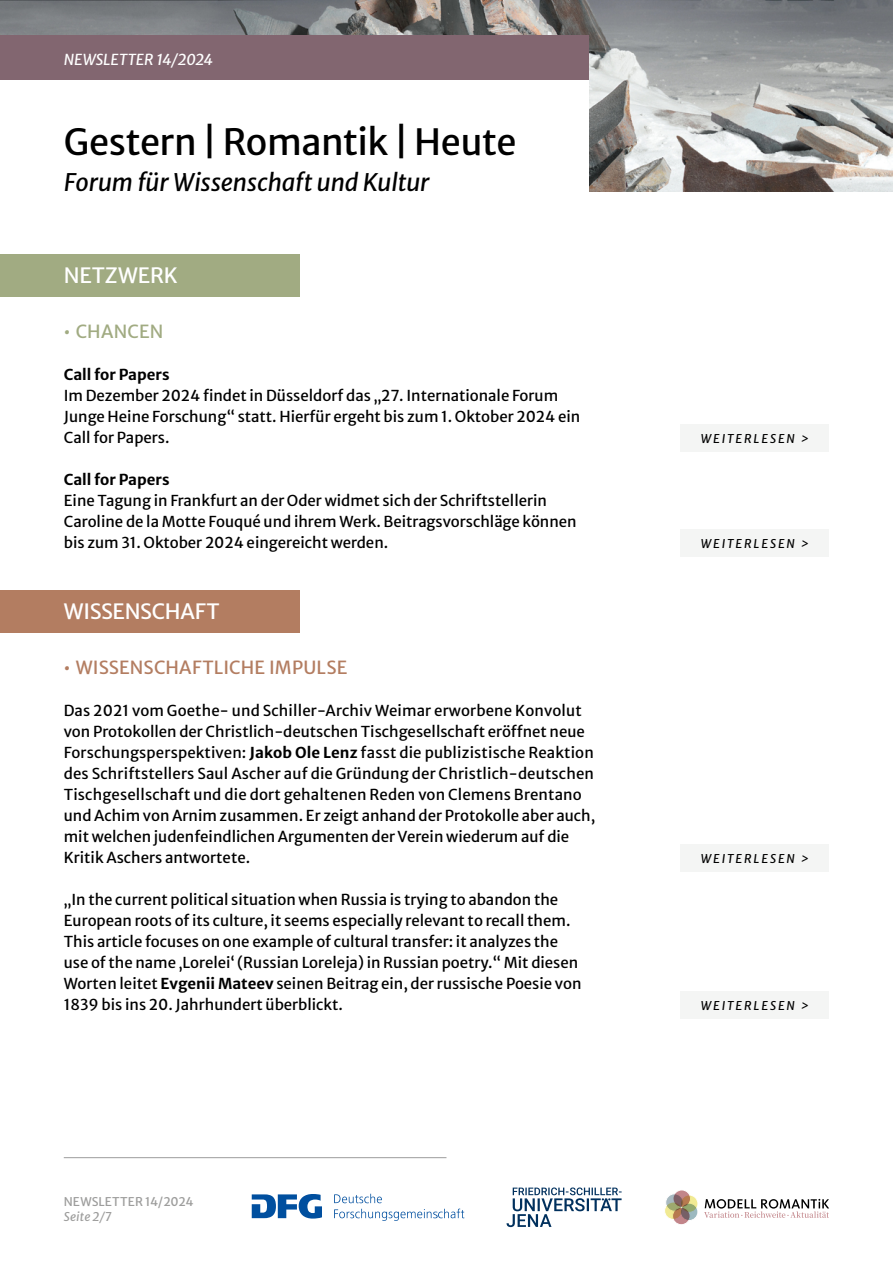
<style>
.page{position:relative;width:893px;height:1263px;background:#fff}
.page>*{position:absolute;margin:0;border:0;box-sizing:border-box;transform-origin:0 0}
.t1{font:36px "Merriweather Sans";letter-spacing:-.015em;color:#000}
.t2{font:italic 24px "Merriweather Sans";letter-spacing:-.005em;color:#000}
.t3{font:21px "Merriweather Sans";letter-spacing:-.01em;color:#fff}
.Überschrift{font:18px "Merriweather Sans";letter-spacing:.01em;color:#b37d61}
.Überschrift-2{font:18px "Merriweather Sans";letter-spacing:.01em;color:#a1ab82}
.Text{font:15px "Merriweather Sans";color:#000}
.Text-2{font:700 15px "Merriweather Sans";color:#000}
.t4{font:italic 15px "Merriweather Sans";letter-spacing:-.005em;color:#fff}
.t5{font:italic 12px "Merriweather Sans";letter-spacing:.155em;color:#000}
.t6{font:12px "Merriweather Sans";letter-spacing:.005em;color:#9d9d9c}
.t7{font:italic 12px "Merriweather Sans";letter-spacing:.01em;color:#9d9d9c}
.s1{font-weight:700}
</style>
<div class="page">
<img style="left:0;top:0;width:893px;height:191px">
<div style="left:0;top:35px;width:589px;height:111px;background:#826670"></div>
<div style="left:0;top:81px;width:589px;height:118px;background:#fff"></div>
<svg style="left:506px;top:1187px;width:116px;height:40px"></svg>
<svg style="left:252px;top:1194px;width:70px;height:24px"></svg>
<svg style="left:334px;top:1194px;width:130px;height:27px"></svg>
<hr style="left:64px;top:1157px;width:382px;height:1px;background:#9d9d9c">
<div style="left:666px;top:1194px;width:17px;height:17px;background:#a8b9c0;border-radius:50%"></div>
<div style="left:666px;top:1194px;width:17px;height:17px;border:1px solid #fff;border-radius:50%"></div>
<div style="left:680px;top:1203px;width:18px;height:17px;background:#9cb9c0;border-radius:50%"></div>
<div style="left:680px;top:1203px;width:18px;height:18px;border:1px solid #fff;border-radius:50%"></div>
<svg style="left:673px;top:1190px;width:17px;height:17px"></svg>
<div style="left:673px;top:1190px;width:18px;height:17px;border:1px solid #fff;border-radius:50%"></div>
<svg style="left:673px;top:1207px;width:17px;height:18px"></svg>
<div style="left:672px;top:1207px;width:18px;height:18px;border:1px solid #fff;border-radius:50%"></div>
<svg style="left:665px;top:1202px;width:17px;height:17px"></svg>
<div style="left:664px;top:1202px;width:18px;height:17px;border:1px solid #fff;border-radius:50%"></div>
<svg style="left:680px;top:1195px;width:18px;height:17px"></svg>
<div style="left:680px;top:1195px;width:18px;height:17px;border:1px solid #fff;border-radius:50%"></div>
<svg style="left:704px;top:1199px;width:125px;height:19px"></svg>
<div style="left:0;top:254px;width:300px;height:42px;background:#a1ab82"></div>
<div style="left:680px;top:424px;width:149px;height:28px;background:#f4f5f4"></div>
<div style="left:680px;top:529px;width:149px;height:28px;background:#f4f5f4"></div>
<div style="left:680px;top:844px;width:149px;height:28px;background:#f4f5f4"></div>
<div style="left:680px;top:991px;width:149px;height:28px;background:#f4f5f4"></div>
<div style="left:0;top:590px;width:300px;height:42px;background:#b37d61"></div>
<p class="t4" style="left:64px;top:46px;width:151px">NEWSLETTER 14/2024</p>
<h1 class="t1" style="left:64px;top:111px;width:454px">Gestern | Romantik | Heute</h1>
<h2 class="t2" style="left:64px;top:161px;width:367px">Forum für Wissenschaft und Kultur</h2>
<p class="t3" style="left:64px;top:257px;width:116px">NETZWERK</p>
<p class="Überschrift-2" style="left:64px;top:316px;width:101px"><sup>.</sup> CHANCEN</p>
<p class="Text-2" style="left:64px;top:362px;width:107px">Call for Papers</p>
<p class="Text" style="left:64px;top:383px;width:496px">Im Dezember 2024 findet in Düsseldorf das „27. Internationale Forum</p>
<p class="Text" style="left:64px;top:404px;width:518px">Junge Heine Forschung“ statt. Hierfür ergeht bis zum 1. Oktober 2024 ein</p>
<p class="Text" style="left:64px;top:425px;width:107px">Call for Papers.</p>
<p class="Text-2" style="left:64px;top:467px;width:107px">Call for Papers</p>
<p class="Text" style="left:64px;top:488px;width:485px">Eine Tagung in Frankfurt an der Oder widmet sich der Schriftstellerin</p>
<p class="Text" style="left:64px;top:509px;width:514px">Caroline de la Motte Fouqué und ihrem Werk. Beitragsvorschläge können</p>
<p class="Text" style="left:64px;top:530px;width:326px">bis zum 31. Oktober 2024 eingereicht werden.</p>
<p class="t3" style="left:64px;top:593px;width:158px">WISSENSCHAFT</p>
<p class="Überschrift" style="left:64px;top:652px;width:285px"><sup>.</sup> WISSENSCHAFTLICHE IMPULSE</p>
<p class="Text" style="left:64px;top:698px;width:519px">Das 2021 vom Goethe- und Schiller-Archiv Weimar erworbene Konvolut</p>
<p class="Text" style="left:64px;top:719px;width:523px">von Protokollen der Christlich-deutschen Tischgesellschaft eröffnet neue</p>
<p class="Text" style="left:64px;top:740px;width:532px">Forschungsperspektiven: <span class="s1">Jakob Ole Lenz</span> fasst die publizistische Reaktion</p>
<p class="Text" style="left:64px;top:761px;width:532px">des Schriftstellers Saul Ascher auf die Gründung der Christlich-deutschen</p>
<p class="Text" style="left:64px;top:782px;width:519px">Tischgesellschaft und die dort gehaltenen Reden von Clemens Brentano</p>
<p class="Text" style="left:64px;top:803px;width:533px">und Achim von Arnim zusammen. Er zeigt anhand der Protokolle aber auch,</p>
<p class="Text" style="left:64px;top:824px;width:507px">mit welchen judenfeindlichen Argumenten der Verein wiederum auf die</p>
<p class="Text" style="left:64px;top:845px;width:188px">Kritik Aschers antwortete.</p>
<p class="Text" style="left:64px;top:887px;width:496px">„In the current political situation when Russia is trying to abandon the</p>
<p class="Text" style="left:64px;top:908px;width:508px">European roots of its culture, it seems especially relevant to recall them.</p>
<p class="Text" style="left:64px;top:929px;width:496px">This article focuses on one example of cultural transfer: it analyzes the</p>
<p class="Text" style="left:64px;top:950px;width:516px">use of the name ‚Lorelei‘ (Russian Loreleja) in Russian poetry.“ Mit diesen</p>
<p class="Text" style="left:64px;top:971px;width:519px">Worten leitet <span class="s1">Evgenii Mateev</span> seinen Beitrag ein, der russische Poesie von</p>
<p class="Text" style="left:64px;top:992px;width:281px">1839 bis ins 20. Jahrhundert überblickt.</p>
<p class="t6" style="left:64px;top:1191px;width:131px">NEWSLETTER 14/2024</p>
<p class="t7" style="left:64px;top:1205px;width:49px">Seite 2/7</p>
<p class="t5" style="left:701px;top:428px;width:109px">WEITERLESEN &gt;</p>
<p class="t5" style="left:701px;top:533px;width:109px">WEITERLESEN &gt;</p>
<p class="t5" style="left:701px;top:848px;width:109px">WEITERLESEN &gt;</p>
<p class="t5" style="left:701px;top:995px;width:109px">WEITERLESEN &gt;</p>
</div>
